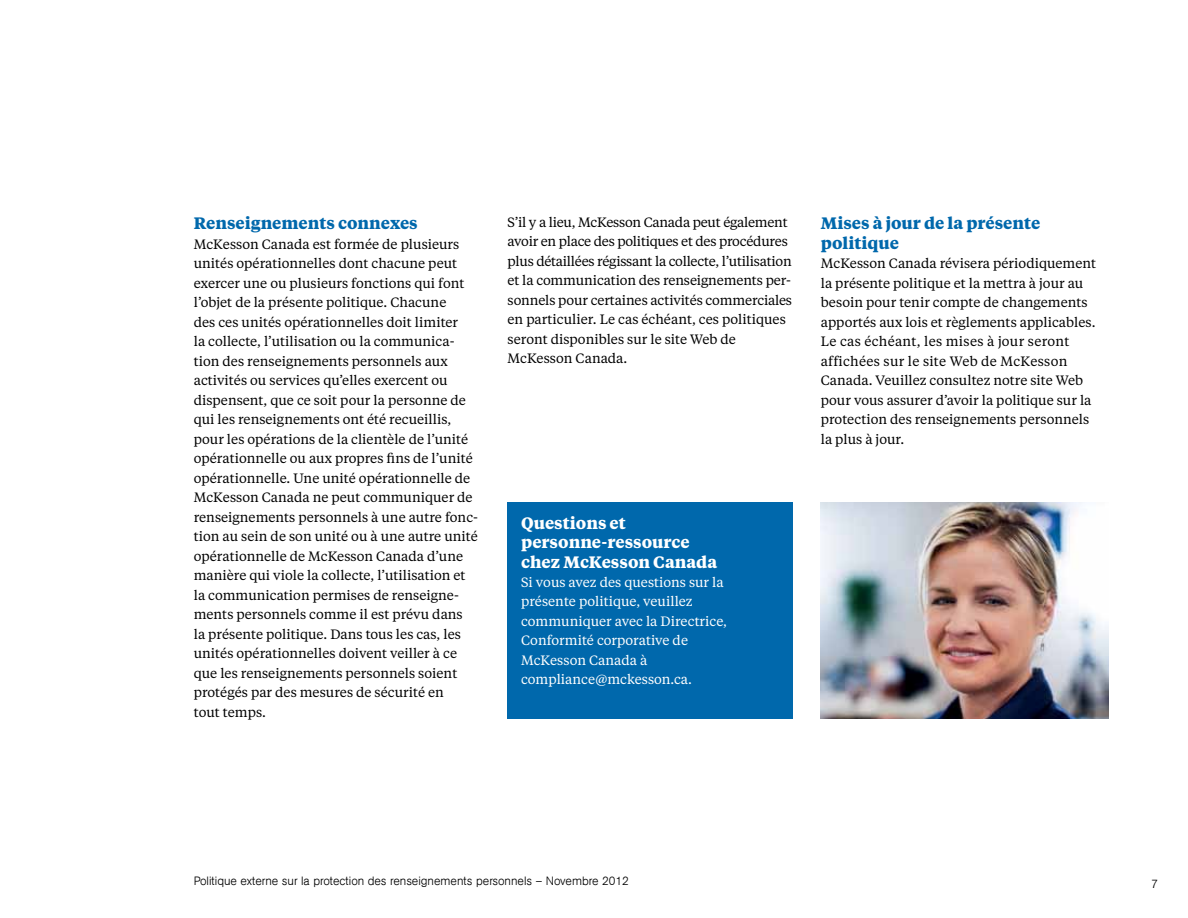
<style>
.page{position:relative;width:1188px;height:918px;background:#fff}
.page>*{position:absolute;margin:0;border:0;box-sizing:border-box;transform-origin:0 0}
.t1{font:700 16.5px/19.5px "Tiempos Text";color:#0068ac}
.t2{font:700 16.5px/19.5px "Tiempos Text";color:#fff}
.t3{font:13.5px/19.5px "Tiempos Text";color:#000}
.t4{font:13.5px/19.5px "Tiempos Text";color:#fff}
.t5{font:300 12px "AG Book Pro";color:#000}
</style>
<div class="page">
<div style="left:508px;top:502px;width:285px;height:217px;background:#0068ac"></div>
<img style="left:821px;top:502px;width:287px;height:216px">
<p class="t1" style="left:194px;top:213px;width:226px">Renseignements connexes</p>
<p class="t3" style="left:194px;top:234px;width:286px">McKesson Canada est formée de plusieurs unités opérationnelles dont chacune peut exercer une ou plusieurs fonctions qui font l’objet de la présente politique. Chacune<br>des ces unités opérationnelles doit limiter<br>la collecte, l’utilisation ou la communica&shy;tion des renseignements personnels aux activités ou services qu’elles exercent ou dispensent, que ce soit pour la personne de qui les renseignements ont été recueillis, pour les opérations de la clientèle de l’unité opérationnelle ou aux propres fins de l’unité opérationnelle. Une unité opérationnelle de McKesson Canada ne peut communiquer de renseignements personnels à une autre fonc&shy;tion au sein de son unité ou à une autre unité opérationnelle de McKesson Canada d’une manière qui viole la collecte, l’utilisation et la communication permises de renseigne&shy;ments personnels comme il est prévu dans<br>la présente politique. Dans tous les cas, les unités opérationnelles doivent veiller à ce que les renseignements personnels soient protégés par des mesures de sécurité en<br>tout temps.</p>
<p class="t3" style="left:508px;top:212px;width:286px">S’il y a lieu, McKesson Canada peut également avoir en place des politiques et des procédures plus détaillées régissant la collecte, l’utilisation et la communication des renseignements per&shy;sonnels pour certaines activités commerciales en particulier. Le cas échéant, ces politiques seront disponibles sur le site Web de McKesson Canada.</p>
<p class="t2" style="left:521px;top:512px;width:198px">Questions et personne-ressource chez McKesson Canada</p>
<p class="t4" style="left:521px;top:572px;width:208px">Si vous avez des questions sur la présente politique, veuillez communiquer avec la Directrice,<br>Conformité corporative de<br>McKesson Canada à compliance@mckesson.ca.</p>
<p class="t1" style="left:821px;top:213px;width:221px">Mises à jour de la présente politique</p>
<p class="t3" style="left:821px;top:253px;width:277px">McKesson Canada révisera périodiquement la présente politique et la mettra à jour au besoin pour tenir compte de changements apportés aux lois et règlements applicables.<br>Le cas échéant, les mises à jour seront affichées sur le site Web de McKesson Canada. Veuillez consultez notre site Web pour vous assurer d’avoir la politique sur la protection des renseignements personnels la plus à jour.</p>
<p class="t5" style="left:194px;top:873px;width:437px">Politique externe sur la protection des renseignements personnels – Novembre 2012</p>
<p class="t5" style="left:1151px;top:876px;width:8px">7</p>
</div>
